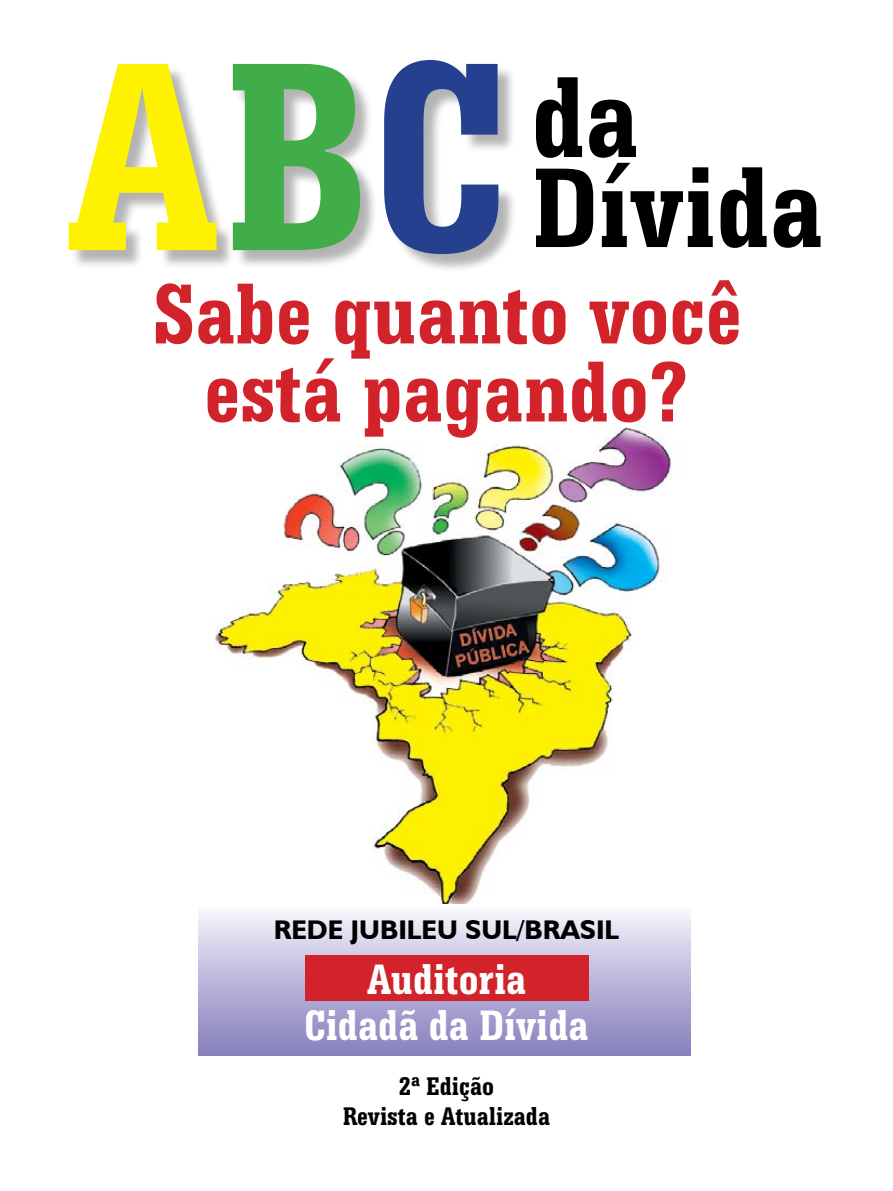
<style>
.page{position:relative;width:893px;height:1191px;background:#fff}
.page>*{position:absolute;margin:0;border:0;box-sizing:border-box;transform-origin:0 0}
.t1{font:700 condensed 285px "Serifa BT";color:#fff200}
.t2{font:700 condensed 120px/90px "Serifa BT";color:#000}
.t3{font:700 condensed 90px/78px "Serifa BT";color:#d2232a;text-align:center}
.t4{font:700 condensed 45px "Serifa BT";color:#fff}
.t5{font:700 condensed 27px/30px "Serifa BT";color:#000;text-align:center}
.t6{font:700 27px "Humanist 521 BT";color:#000}
.s1{color:#41ad49}
.s2{color:#24408f}
</style>
<div class="page">
<img style="left:215px;top:427px;width:456px;height:477px">
<div style="left:198px;top:904px;width:493px;height:151px;background:linear-gradient(to bottom,#f8f7fc,#847bb9)"></div>
<div style="left:305px;top:955px;width:283px;height:45px;background:#d2232a"></div>
<div style="left:70px;top:61px;width:449px;height:213px;background:#000;opacity:.3"></div>
<h1 class="t1" style="left:64px;top:-17px;width:446px">A<span class="s1">B</span><span class="s2">C</span></h1>
<h2 class="t2" style="left:531px;top:70px;width:293px">da<br>Dívida</h2>
<p class="t3" style="left:151px;top:273px;width:592px">Sabe quanto você está pagando?</p>
<p class="t6" style="left:274px;top:913px;width:347px">REDE JUBILEU SUL/BRASIL</p>
<p class="t4" style="left:367px;top:951px;width:161px">Auditoria</p>
<p class="t4" style="left:304px;top:998px;width:286px">Cidadã da Dívida</p>
<p class="t5" style="left:343px;top:1070px;width:209px">2ª Edição<br>Revista e Atualizada</p>
</div>
